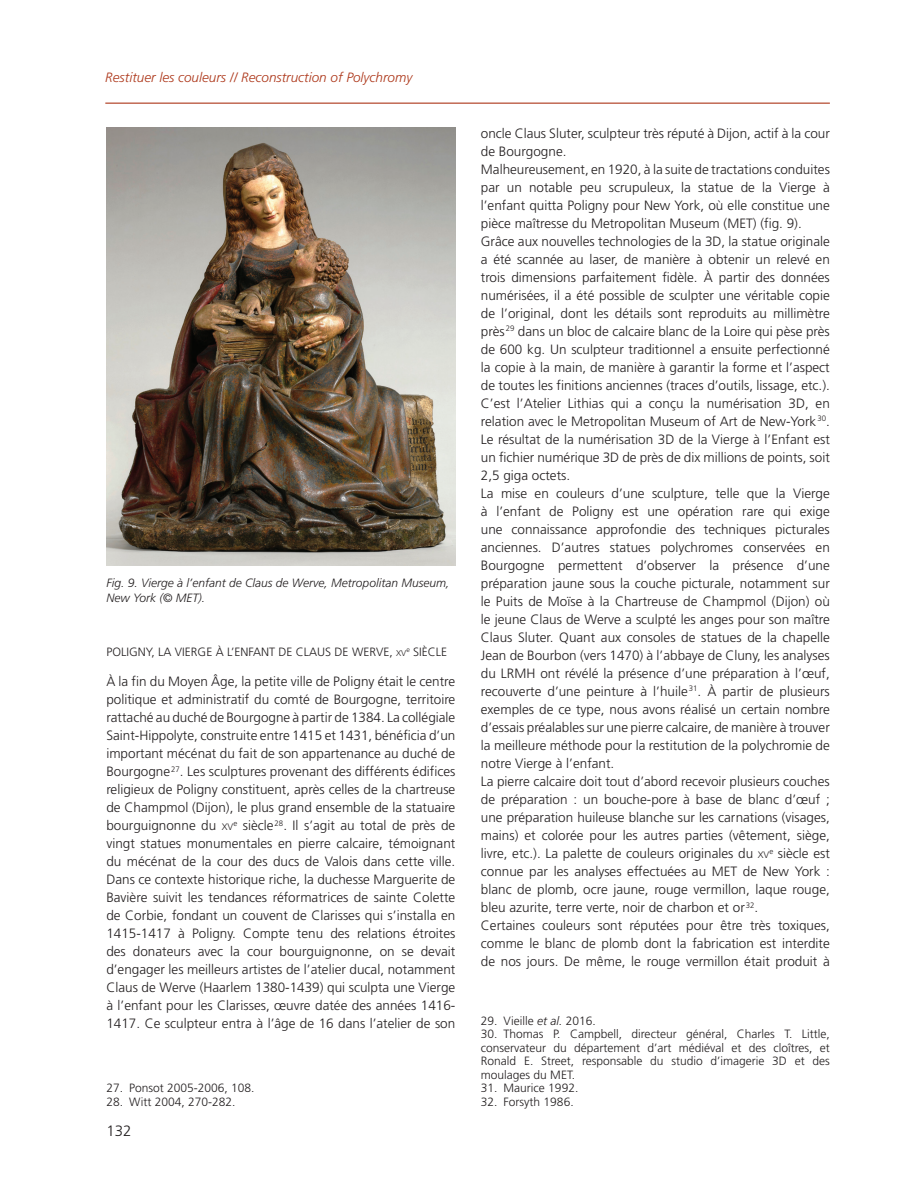
<style>
.page{position:relative;width:915px;height:1191px;background:#fff}
.page>*{position:absolute;margin:0;border:0;box-sizing:border-box;transform-origin:0 0}
.t1{font:300 15px "Frutiger";color:#231f20}
.t2{font:300 13.5px/18px "Frutiger LT Std";color:#231f20;text-align:justify}
.t3{font:italic 300 13.5px "Frutiger LT Std";color:#ad371a}
.t4{font:300 12px/13.5px "Frutiger LT Std";color:#231f20;text-align:justify}
.t5{font:italic 300 12px/14.4px "Frutiger LT Std";color:#231f20}
.s1{font-size:8.4px}
.s2{font-size:9.45px}
.s3{font-style:italic}
</style>
<div class="page">
<hr style="left:105px;top:103px;width:724px;height:1px;background:#ad371a">
<img style="left:106px;top:128px;width:349px;height:438px">
<p class="t3" style="left:105px;top:70px;width:308px">Restituer les couleurs // Reconstruction of Polychromy</p>
<p class="t5" style="left:106px;top:576px;width:344px">Fig. 9. Vierge à l’enfant de Claus de Werve, Metropolitan Museum,<br>New York (© MET).</p>
<p class="t4" style="left:106px;top:645px;width:342px">POLIGNY, LA VIERGE À L’ENFANT DE CLAUS DE WERVE, <span class="s1">XV</span><sup>e</sup> SIÈCLE</p>
<p class="t2" style="left:106px;top:673px;width:350px">À la fin du Moyen Âge, la petite ville de Poligny était le centre politique et administratif du comté de Bourgogne, territoire rattaché au duché de Bourgogne à partir de 1384. La collégiale Saint-Hippolyte, construite entre 1415 et 1431, bénéficia d’un important mécénat du fait de son appartenance au duché de Bourgogne<sup>27</sup>. Les sculptures provenant des différents édifices religieux de Poligny constituent, après celles de la chartreuse de Champmol (Dijon), le plus grand ensemble de la statuaire bourguignonne du <span class="s2">XV</span><sup>e</sup> siècle<sup>28</sup>. Il s’agit au total de près de vingt statues monumentales en pierre calcaire, témoignant du mécénat de la cour des ducs de Valois dans cette ville.<br>Dans ce contexte historique riche, la duchesse Marguerite de Bavière suivit les tendances réformatrices de sainte Colette de Corbie, fondant un couvent de Clarisses qui s’installa en 1415-1417 à Poligny. Compte tenu des relations étroites des donateurs avec la cour bourguignonne, on se devait d’engager les meilleurs artistes de l’atelier ducal, notamment Claus de Werve (Haarlem 1380-1439) qui sculpta une Vierge à l’enfant pour les Clarisses, œuvre datée des années 1416- 1417. Ce sculpteur entra à l’âge de 16 dans l’atelier de son</p>
<p class="t4" style="left:106px;top:1081px;width:150px">27. Ponsot 2005-2006, 108.</p>
<p class="t4" style="left:106px;top:1095px;width:131px">28. Witt 2004, 270-282.</p>
<p class="t1" style="left:106px;top:1122px;width:27px">132</p>
<p class="t2" style="left:480px;top:124px;width:350px;text-align:left">oncle Claus Sluter, sculpteur très réputé à Dijon, actif à la cour de Bourgogne.<br>Malheureusement, en 1920, à la suite de tractations conduites par un notable peu scrupuleux, la statue de la Vierge à l’enfant quitta Poligny pour New York, où elle constitue une pièce maîtresse du Metropolitan Museum (MET) (fig. 9).<br>Grâce aux nouvelles technologies de la 3D, la statue originale a été scannée au laser, de manière à obtenir un relevé en trois dimensions parfaitement fidèle. À partir des données numérisées, il a été possible de sculpter une véritable copie de l’original, dont les détails sont reproduits au millimètre près<sup>29</sup> dans un bloc de calcaire blanc de la Loire qui pèse près de 600 kg. Un sculpteur traditionnel a ensuite perfectionné la copie à la main, de manière à garantir la forme et l’aspect de toutes les finitions anciennes (traces d’outils, lissage, etc.).<br>C’est l’Atelier Lithias qui a conçu la numérisation 3D, en relation avec le Metropolitan Museum of Art de New-York<sup>30</sup>.<br>Le résultat de la numérisation 3D de la Vierge à l’Enfant est un fichier numérique 3D de près de dix millions de points, soit 2,5 giga octets.<br>La mise en couleurs d’une sculpture, telle que la Vierge à l’enfant de Poligny est une opération rare qui exige une connaissance approfondie des techniques picturales anciennes. D’autres statues polychromes conservées en Bourgogne permettent d’observer la présence d’une préparation jaune sous la couche picturale, notamment sur le Puits de Moïse à la Chartreuse de Champmol (Dijon) où le jeune Claus de Werve a sculpté les anges pour son maître Claus Sluter. Quant aux consoles de statues de la chapelle Jean de Bourbon (vers 1470) à l’abbaye de Cluny, les analyses du LRMH ont révélé la présence d’une préparation à l’œuf, recouverte d’une peinture à l’huile<sup>31</sup>. À partir de plusieurs exemples de ce type, nous avons réalisé un certain nombre d’essais préalables sur une pierre calcaire, de manière à trouver la meilleure méthode pour la restitution de la polychromie de notre Vierge à l’enfant.<br>La pierre calcaire doit tout d’abord recevoir plusieurs couches de préparation : un bouche-pore à base de blanc d’œuf ; une préparation huileuse blanche sur les carnations (visages, mains) et colorée pour les autres parties (vêtement, siège, livre, etc.). La palette de couleurs originales du <span class="s2">XV</span><sup>e</sup> siècle est connue par les analyses effectuées au MET de New York : blanc de plomb, ocre jaune, rouge vermillon, laque rouge, bleu azurite, terre verte, noir de charbon et or<sup>32</sup>.<br>Certaines couleurs sont réputées pour être très toxiques, comme le blanc de plomb dont la fabrication est interdite de nos jours. De même, le rouge vermillon était produit à</p>
<p class="t4" style="left:480px;top:1014px;width:116px">29. Vieille <span class="s3">et al.</span> 2016.</p>
<p class="t4" style="left:480px;top:1027px;width:350px">30. Thomas P. Campbell, directeur général, Charles T. Little, conservateur du département d’art médiéval et des cloîtres, et Ronald E. Street, responsable du studio d’imagerie 3D et des moulages du MET.</p>
<p class="t4" style="left:480px;top:1081px;width:99px">31. Maurice 1992.</p>
<p class="t4" style="left:480px;top:1095px;width:94px">32. Forsyth 1986.</p>
</div>
